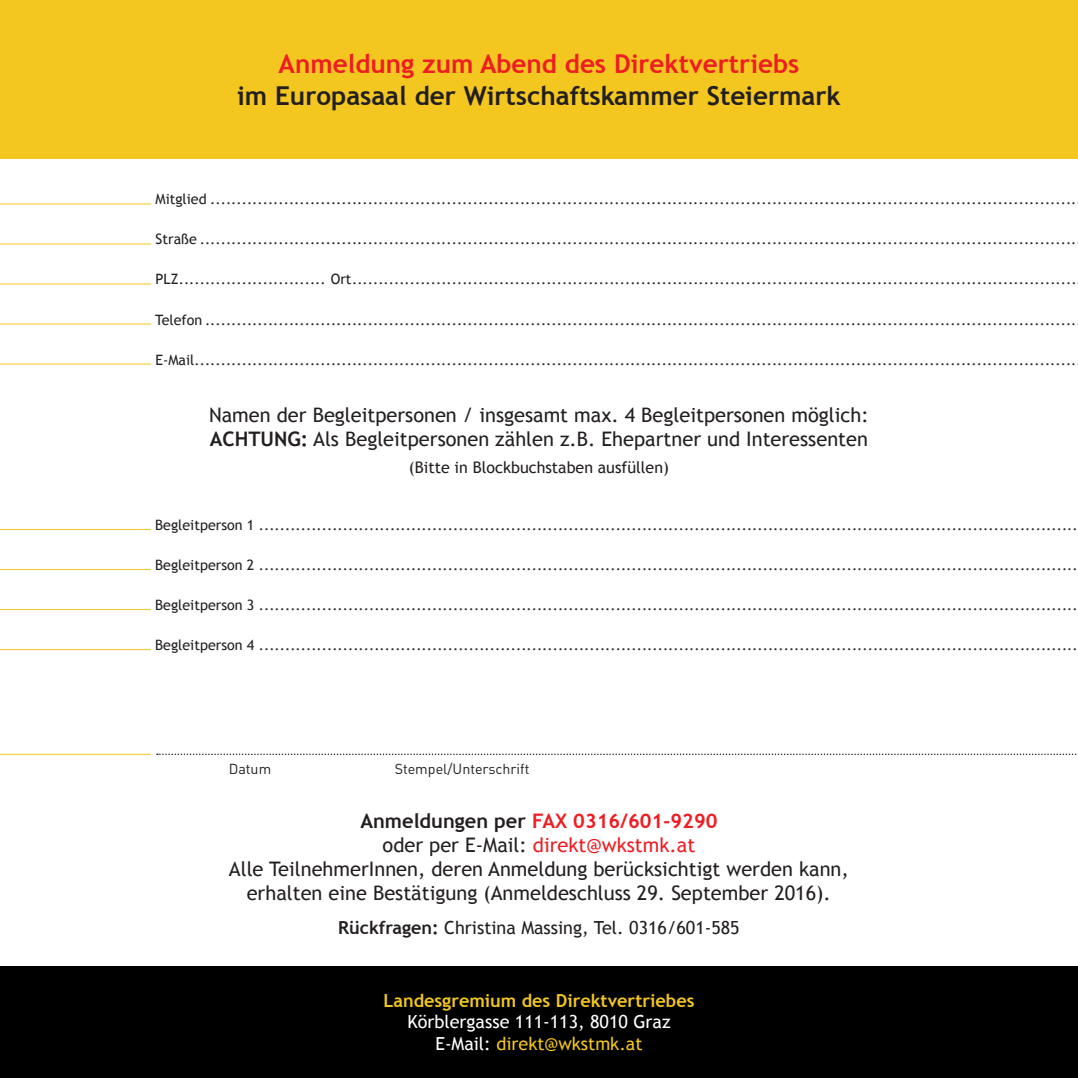
<style>
.page{position:relative;width:1078px;height:1078px;background:#fff}
.page>*{position:absolute;margin:0;border:0;box-sizing:border-box;transform-origin:0 0}
.t1{font:700 26px "Trebuchet MS";color:#231f20}
.t2{font:700 26px "Trebuchet MS";color:#ee1d23}
.t3{font:20px "Trebuchet MS";color:#231f20}
.t4{font:700 20px "Trebuchet MS";color:#ee1d23}
.t5{font:20px "Trebuchet MS";color:#ee1d23}
.t6{font:18px "Trebuchet MS";color:#231f20}
.t7{font:700 18px "Trebuchet MS";color:#f3c71f}
.t8{font:18px "Trebuchet MS";color:#fff}
.t9{font:18px "Trebuchet MS";color:#f3c71f}
.t10{font:16px "Trebuchet MS";color:#231f20}
.t11{font:14.2px "Trebuchet MS";color:#231f20}
.t12{font:14.2px "DIN";color:#231f20}
.s1{font-weight:700}
.s2{color:#231f20}
.s3{color:#fff}
</style>
<div class="page">
<div style="left:0;top:966px;width:1077px;height:111px;background:#000"></div>
<hr style="left:0;top:203px;width:151px;height:1px;background:#f3c71f">
<hr style="left:0;top:243px;width:151px;height:1px;background:#f3c71f">
<hr style="left:0;top:283px;width:151px;height:1px;background:#f3c71f">
<hr style="left:0;top:323px;width:151px;height:1px;background:#f3c71f">
<hr style="left:0;top:363px;width:151px;height:1px;background:#f3c71f">
<hr style="left:0;top:529px;width:151px;height:1px;background:#f3c71f">
<hr style="left:0;top:569px;width:151px;height:1px;background:#f3c71f">
<hr style="left:0;top:609px;width:151px;height:1px;background:#f3c71f">
<hr style="left:0;top:649px;width:151px;height:1px;background:#f3c71f">
<div style="left:0;top:0;width:1077px;height:159px;background:#f3c71f"></div>
<svg style="left:157px;top:753px;width:920px;height:1px"></svg>
<hr style="left:0;top:753px;width:151px;height:1px;background:#f3c71f">
<p class="t2" style="left:278px;top:48px;width:522px">Anmeldung zum Abend des Direktvertriebs</p>
<p class="t1" style="left:237px;top:79px;width:605px">im Europasaal der Wirtschaftskammer Steiermark</p>
<p class="t11" style="left:155px;top:191px;width:922px">Mitglied .....................................................................................................................................................................</p>
<p class="t11" style="left:155px;top:231px;width:922px">Straße .......................................................................................................................................................................</p>
<p class="t11" style="left:155px;top:271px;width:922px">PLZ............................ Ort..........................................................................................................................................</p>
<p class="t11" style="left:155px;top:311px;width:922px">Telefon ......................................................................................................................................................................</p>
<p class="t11" style="left:155px;top:351px;width:922px">E-Mail........................................................................................................................................................................</p>
<p class="t3" style="left:209px;top:403px;width:661px">Namen der Begleitpersonen / insgesamt max. 4 Begleitpersonen möglich:</p>
<p class="t3" style="left:210px;top:427px;width:659px"><span class="s1">ACHTUNG:</span> Als Begleitpersonen zählen z.B. Ehepartner und Interessenten</p>
<p class="t10" style="left:409px;top:457px;width:261px">(Bitte in Blockbuchstaben ausfüllen)</p>
<p class="t11" style="left:155px;top:516px;width:923px">Begleitperson 1 ............................................................................................................................................................</p>
<p class="t11" style="left:155px;top:556px;width:923px">Begleitperson 2 ............................................................................................................................................................</p>
<p class="t11" style="left:155px;top:596px;width:923px">Begleitperson 3 ............................................................................................................................................................</p>
<p class="t11" style="left:155px;top:636px;width:923px">Begleitperson 4 ............................................................................................................................................................</p>
<p class="t12" style="left:229px;top:759px;width:44px">Datum</p>
<p class="t12" style="left:394px;top:759px;width:136px">Stempel/Unterschrift</p>
<p class="t4" style="left:360px;top:808px;width:358px"><span class="s2">Anmeldungen per</span> FAX 0316/601-9290</p>
<p class="t5" style="left:382px;top:833px;width:314px"><span class="s2">oder per E-Mail:</span> direkt@wkstmk.at</p>
<p class="t3" style="left:229px;top:857px;width:621px">Alle TeilnehmerInnen, deren Anmeldung berücksichtigt werden kann,</p>
<p class="t3" style="left:247px;top:881px;width:585px">erhalten eine Bestätigung (Anmeldeschluss 29. September 2016).</p>
<p class="t6" style="left:338px;top:916px;width:403px"><span class="s1">Rückfragen:</span> Christina Massing, Tel. 0316/601-585</p>
<p class="t7" style="left:383px;top:988px;width:312px">Landesgremium des Direktvertriebes</p>
<p class="t8" style="left:407px;top:1010px;width:265px">Körblergasse 111-113, 8010 Graz</p>
<p class="t9" style="left:435px;top:1032px;width:209px"><span class="s3">E-Mail:</span> direkt@wkstmk.at</p>
</div>
